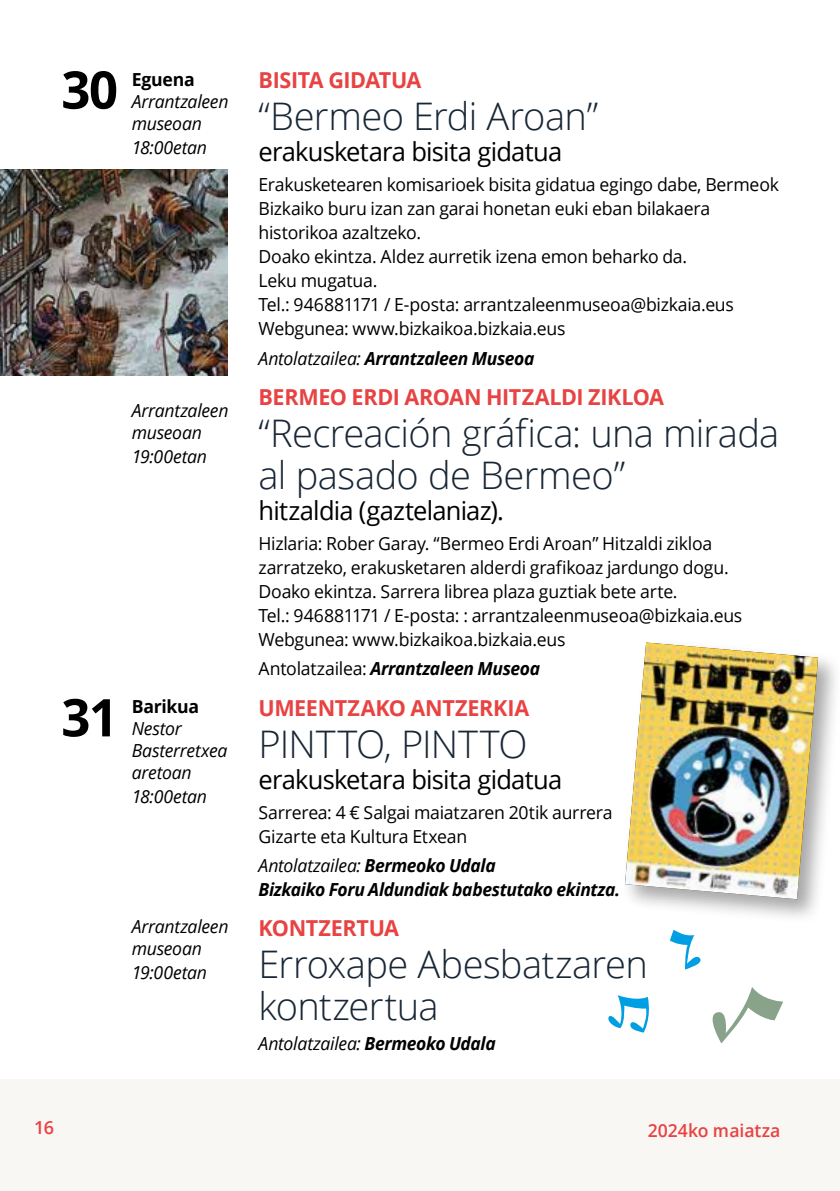
<style>
.page{position:relative;width:840px;height:1191px;background:#fff}
.page>*{position:absolute;margin:0;border:0;box-sizing:border-box;transform-origin:0 0}
.t1{font:700 52px "Open Sans";color:#000}
.t2{font:300 38px/42px "Open Sans";letter-spacing:-.015em;color:#182635}
.t3{font:26px "Open Sans";letter-spacing:-.03em;color:#000}
.t4{font:700 22px "Open Sans";letter-spacing:-.015em;color:#e84242}
.t5{font:18px/24px "Open Sans";letter-spacing:-.015em;color:#000}
.t6{font:italic 18px/22px "Open Sans";letter-spacing:-.015em;color:#000}
.t7{font:italic 700 18px/24px "Open Sans";letter-spacing:-.02em;color:#000}
.t8{font:600 18px "Open Sans";letter-spacing:-.005em;color:#e84242}
.t9{font:700 18px "Open Sans";letter-spacing:-.015em;color:#000}
.s1{font-weight:400}
.s2{font-weight:400;font-style:normal}
.s3{font-weight:700}
</style>
<div class="page">
<div style="left:0;top:1079px;width:839px;height:112px;background:#f9f7f3"></div>
<img style="left:0;top:169px;width:227px;height:206px">
<div style="left:619px;top:637px;width:220px;height:287px;background:#000;opacity:.35"></div>
<img style="left:624px;top:642px;width:193px;height:257px">
<svg style="left:839px;top:1079px;width:1px;height:112px"></svg>
<svg style="left:712px;top:987px;width:70px;height:56px"></svg>
<svg style="left:670px;top:929px;width:31px;height:40px"></svg>
<svg style="left:608px;top:995px;width:41px;height:37px"></svg>
<h1 class="t1" style="left:61px;top:53px;width:58px">30</h1>
<p class="t4" style="left:258px;top:64px;width:164px">BISITA GIDATUA</p>
<p class="t9" style="left:132px;top:66px;width:64px">Eguena</p>
<p class="t6" style="left:132px;top:90px;width:98px">Arrantzaleen museoan</p>
<p class="t6" style="left:132px;top:136px;width:77px">18:00etan</p>
<h2 class="t2" style="left:258px;top:94px;width:341px">“Bermeo Erdi Aroan”</h2>
<h3 class="t3" style="left:258px;top:134px;width:305px">erakusketara bisita gidatua</h3>
<p class="t5" style="left:258px;top:172px;width:521px">Erakusketearen komisarioek bisita gidatua egingo dabe, Bermeok Bizkaiko buru izan zan garai honetan euki eban bilakaera historikoa azaltzeko.<br>Doako ekintza. Aldez aurretik izena emon beharko da.<br>Leku mugatua.<br>Tel.: 946881171 / E-posta: arrantzaleenmuseoa@bizkaia.eus Webgunea: www.bizkaikoa.bizkaia.eus</p>
<p class="t7" style="left:258px;top:345px;width:277px"><span class="s1">Antolatzailea:</span> Arrantzaleen Museoa</p>
<p class="t4" style="left:258px;top:381px;width:407px">BERMEO ERDI AROAN HITZALDI ZIKLOA</p>
<h2 class="t2" style="left:258px;top:411px;width:522px">“Recreación gráfica: una mirada al pasado de Bermeo”</h2>
<h3 class="t3" style="left:258px;top:492px;width:247px">hitzaldia (gaztelaniaz).</h3>
<p class="t5" style="left:258px;top:530px;width:485px">Hizlaria: Rober Garay. “Bermeo Erdi Aroan” Hitzaldi zikloa zarratzeko, erakusketaren alderdi grafikoaz jardungo dogu.<br>Doako ekintza. Sarrera librea plaza guztiak bete arte.<br>Tel.: 946881171 / E-posta: : arrantzaleenmuseoa@bizkaia.eus Webgunea: www.bizkaikoa.bizkaia.eus</p>
<p class="t7" style="left:258px;top:656px;width:283px"><span class="s2">Antolatzailea:</span> Arrantzaleen Museoa</p>
<p class="t6" style="left:132px;top:399px;width:98px">Arrantzaleen museoan</p>
<p class="t6" style="left:132px;top:445px;width:77px">19:00etan</p>
<h1 class="t1" style="left:61px;top:681px;width:58px">31</h1>
<p class="t4" style="left:258px;top:692px;width:272px">UMEENTZAKO ANTZERKIA</p>
<p class="t9" style="left:132px;top:694px;width:69px">Barikua</p>
<p class="t6" style="left:132px;top:717px;width:97px">Nestor<br>Basterretxea aretoan</p>
<p class="t6" style="left:132px;top:785px;width:77px">18:00etan</p>
<h2 class="t2" style="left:258px;top:722px;width:270px">PINTTO, PINTTO</h2>
<h3 class="t3" style="left:258px;top:761px;width:305px">erakusketara bisita gidatua</h3>
<p class="t5" style="left:258px;top:799px;width:355px">Sarrerea: 4 € Salgai maiatzaren 20tik aurrera<br>Gizarte eta Kultura Etxean</p>
<p class="t7" style="left:258px;top:853px;width:363px"><span class="s1">Antolatzailea:</span> Bermeoko Udala<br>Bizkaiko Foru Aldundiak babestutako ekintza.</p>
<p class="t4" style="left:258px;top:912px;width:142px">KONTZERTUA</p>
<h2 class="t2" style="left:258px;top:942px;width:390px">Erroxape Abesbatzaren kontzertua</h2>
<p class="t6" style="left:258px;top:1032px;width:239px">Antolatzailea: <span class="s3">Bermeoko Udala</span></p>
<p class="t6" style="left:132px;top:914px;width:98px">Arrantzaleen museoan</p>
<p class="t6" style="left:132px;top:960px;width:77px">19:00etan</p>
<p class="t8" style="left:34px;top:1115px;width:21px">16</p>
<p class="t8" style="left:647px;top:1117px;width:134px">2024ko maiatza</p>
</div>
